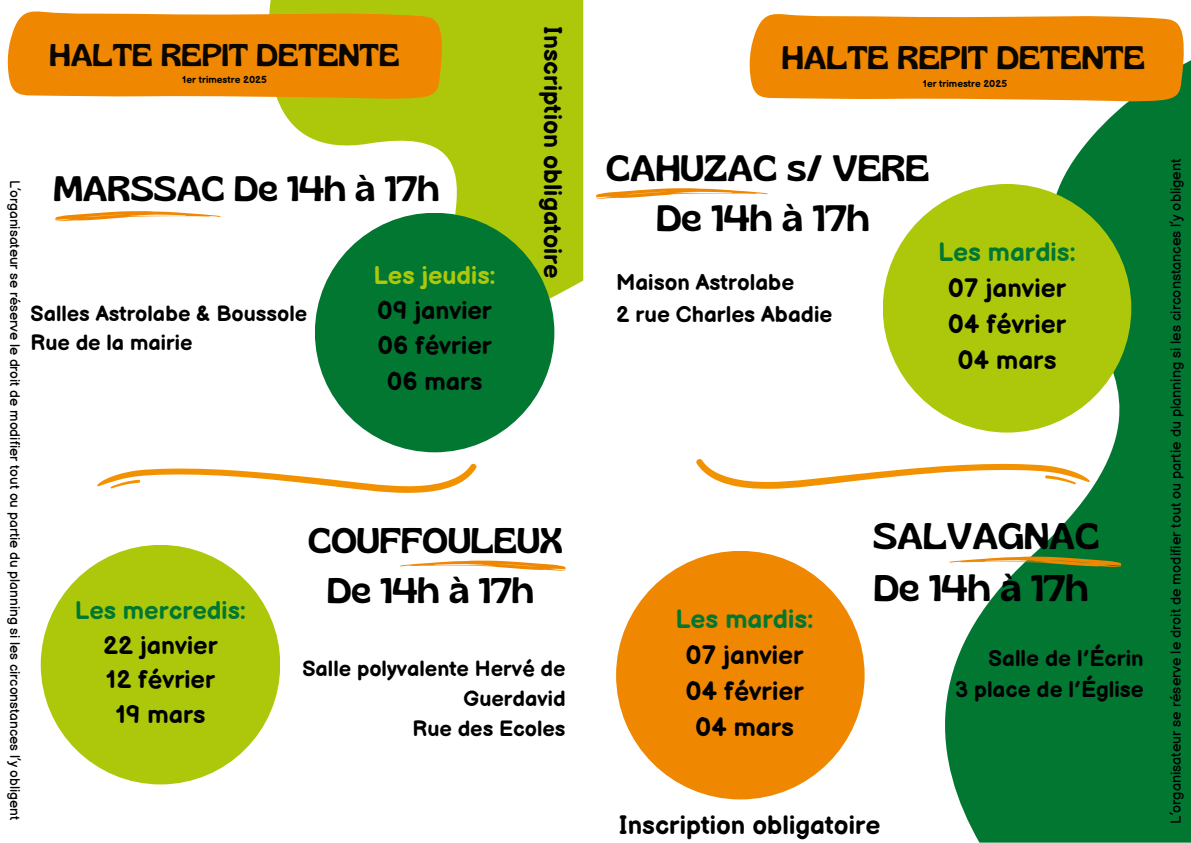
<style>
.page{position:relative;width:1191px;height:843px;background:#fff}
.page>*{position:absolute;margin:0;border:0;box-sizing:border-box;transform-origin:0 0}
.t1{font:36.9px/51.5px "Gliker";color:#000}
.t2{font:36.6px/50.7px "Gliker";color:#000;text-align:center}
.t3{font:35.5px/49.6px "Gliker";color:#000;text-align:center}
.t4{font:35.3px "Gliker";color:#000}
.t5{font:32.5px "Gliker";color:#0b0700}
.t6{font:31.3px "Gliker";color:#0b0700}
.t7{font:700 26px/35.8px "Balsamiq Sans";color:#000;text-align:center}
.t8{font:700 25.1px/35px "Balsamiq Sans";color:#000;text-align:center}
.t9{font:700 22.4px/31.1px "Balsamiq Sans";color:#000}
.t10{font:700 21.5px/29.9px "Balsamiq Sans";color:#000}
.t11{font:14.3px "Balsamiq Sans";color:#000}
.t12{font:13.8px "Balsamiq Sans";color:#000}
.t13{font:700 9.9px "Balsamiq Sans";color:#000}
.t14{font:700 9.8px "Balsamiq Sans";color:#000}
.s1{color:#adc80b}
.s2{color:#017732}
</style>
<div class="page">
<svg style="left:269px;top:0;width:314px;height:322px;fill:#adc80b"></svg>
<svg style="left:55px;top:211px;width:166px;height:10px"></svg>
<div style="left:315px;top:213px;width:239px;height:239px;background:#017732;border-radius:50%"></div>
<svg style="left:400px;top:560px;width:165px;height:10px"></svg>
<div style="left:41px;top:544px;width:239px;height:240px;background:#adc80b;border-radius:50%"></div>
<svg style="left:97px;top:463px;width:380px;height:30px"></svg>
<svg style="left:7px;top:11px;width:436px;height:89px;background:#ed8f0e"></svg>
<svg style="left:945px;top:60px;width:245px;height:782px;fill:#017732"></svg>
<svg style="left:749px;top:14px;width:435px;height:88px;background:#ee8f12"></svg>
<div style="left:882px;top:184px;width:249px;height:248px;background:#adc80b;border-radius:50%"></div>
<svg style="left:596px;top:188px;width:171px;height:11px"></svg>
<svg style="left:949px;top:556px;width:171px;height:11px"></svg>
<div style="left:616px;top:550px;width:248px;height:249px;background:#ef8700;border-radius:50%"></div>
<svg style="left:696px;top:457px;width:393px;height:31px"></svg>
<p class="t12" style="left:22px;top:180px;width:642px;rotate:90deg">L’organisateur se réserve le droit de modifier tout ou partie du planning si les circonstances l’y obligent</p>
<h2 class="t6" style="left:50px;top:36px;width:351px">HALTE REPIT DETENTE</h2>
<p class="t13" style="left:182px;top:74px;width:86px">1er trimestre 2025</p>
<p class="t4" style="left:53px;top:166px;width:387px">MARSSAC De 14h à 17h</p>
<h3 class="t10" style="left:31px;top:299px;width:278px">Salles Astrolabe &amp; Boussole<br>Rue de la mairie</h3>
<p class="t8" style="left:373px;top:259px;width:124px"><span class="s1">Les jeudis:<br></span>09 janvier<br>06 février<br>06 mars</p>
<h5 class="t8" style="left:569px;top:26px;width:253px;rotate:90deg">Inscription obligatoire</h5>
<p class="t8" style="left:75px;top:594px;width:172px;line-height:34.5px"><span class="s2">Les mercredis:<br></span>22 janvier<br>12 février<br>19 mars</p>
<h2 class="t3" style="left:308px;top:515px;width:256px">COUFFOULEUX<br>De 14h à 17h</h2>
<p class="t10" style="left:302px;top:654px;width:264px;text-align:right">Salle polyvalente Hervé de<br>Guerdavid<br>Rue des Ecoles</p>
<h1 class="t5" style="left:781px;top:38px;width:364px">HALTE REPIT DETENTE</h1>
<h4 class="t14" style="left:922px;top:79px;width:86px">1er trimestre 2025</h4>
<h1 class="t2" style="left:606px;top:142px;width:325px">CAHUZAC s/ VERE<br>De 14h à 17h</h1>
<p class="t9" style="left:616px;top:268px;width:218px">Maison Astrolabe<br>2 rue Charles Abadie</p>
<h5 class="t7" style="left:937px;top:235px;width:139px"><span class="s2">Les mardis:<br></span>07 janvier<br>04 février<br>04 mars</h5>
<h3 class="t7" style="left:675px;top:602px;width:139px"><span class="s2">Les mardis:<br></span>07 janvier<br>04 février<br>04 mars</h3>
<h3 class="t1" style="left:873px;top:509px;width:227px">SALVAGNAC<br>De 14h à 17h</h3>
<h4 class="t9" style="left:954px;top:643px;width:190px;text-align:right">Salle de l’Écrin<br>3 place de l’Église</h4>
<p class="t7" style="left:619px;top:807px;width:263px">Inscription obligatoire</p>
<p class="t11" style="left:1167px;top:823px;width:666px;rotate:-90deg">L’organisateur se réserve le droit de modifier tout ou partie du planning si les circonstances l’y obligent</p>
</div>
